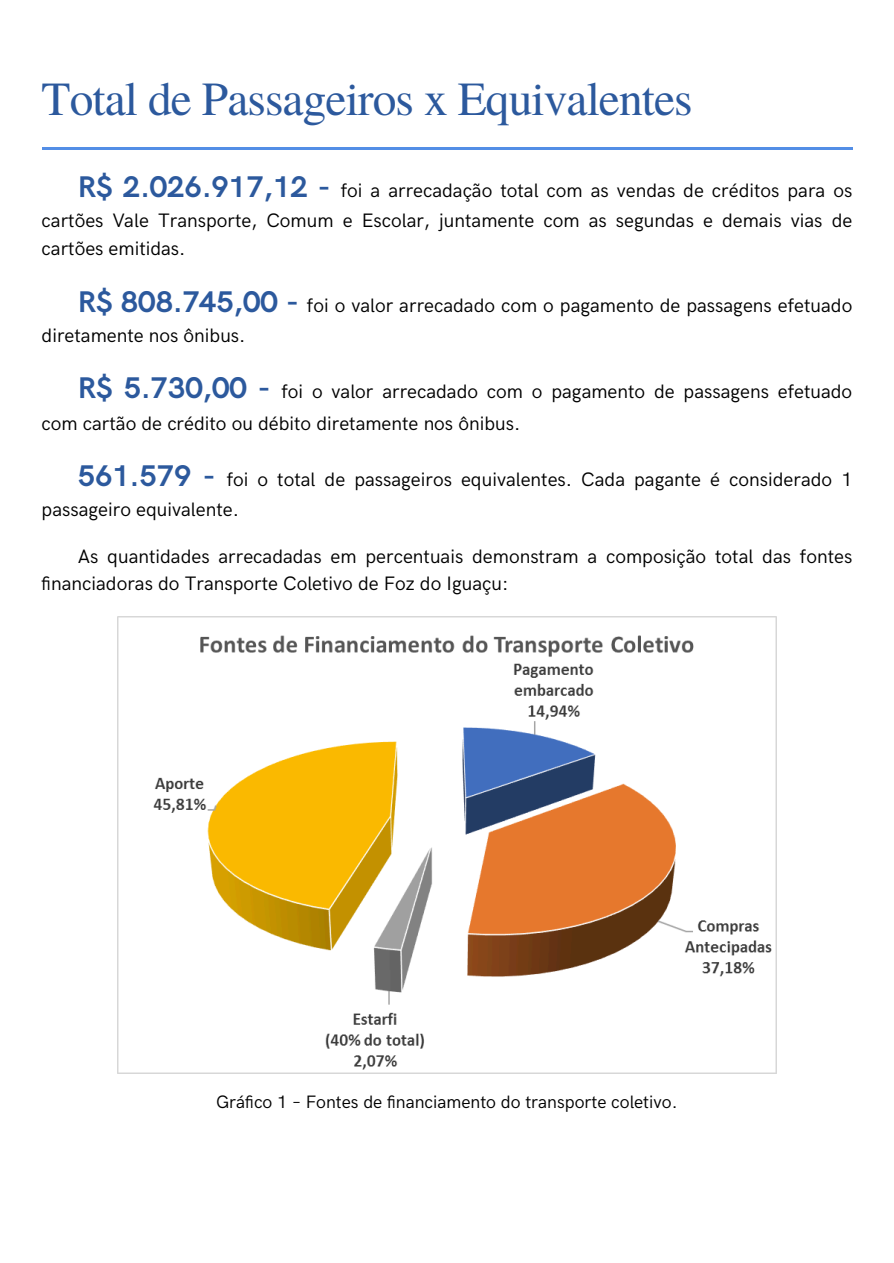
<style>
.page{position:relative;width:894px;height:1263px;background:#fff}
.page>*{position:absolute;margin:0;border:0;box-sizing:border-box;transform-origin:0 0}
.t1{font:47.4px "Te X Gyre Termes";letter-spacing:-.02em;color:#2c599d}
.t2{font:19.5px/30.3px "HK Grotesk";color:#000}
.t3{font:18px "HK Grotesk";color:#000}
.s1{font-weight:700;font-size:30px;color:#2c599d}
</style>
<div class="page">
<hr style="left:42px;top:147px;width:810px;height:3px;background:#538ee6">
<img style="left:117px;top:617px;width:659px;height:456px">
<p class="t1" style="left:42px;top:65px;width:652px">Total de Passageiros x Equivalentes</p>
<p class="t2" style="left:42px;top:176px;width:811px;text-align:right"><span class="s1">R$ 2.026.917,12 -</span> foi a arrecadação total com as vendas de créditos para os cartões Vale Transporte, Comum e Escolar, juntamente com as segundas e demais vias de</p>
<p class="t2" style="left:42px;top:234px;width:145px">cartões emitidas.</p>
<p class="t2" style="left:42px;top:291px;width:811px;text-indent:36px"><span class="s1">R$ 808.745,00 -</span> foi o valor arrecadado com o pagamento de passagens efetuado diretamente nos ônibus.</p>
<p class="t2" style="left:42px;top:377px;width:811px;line-height:31.5px;text-indent:36px"><span class="s1">R$ 5.730,00 -</span> foi o valor arrecadado com o pagamento de passagens efetuado com cartão de crédito ou débito diretamente nos ônibus.</p>
<p class="t2" style="left:42px;top:465px;width:811px;text-indent:36px"><span class="s1">561.579 -</span> foi o total de passageiros equivalentes. Cada pagante é considerado 1 passageiro equivalente.</p>
<p class="t2" style="left:42px;top:543px;width:811px;line-height:27px;text-indent:36px">As quantidades arrecadadas em percentuais demonstram a composição total das fontes fi nanciadoras do Transporte Coletivo de Foz do Iguaçu:</p>
<p class="t3" style="left:216px;top:1092px;width:463px">Gráfico 1 – Fontes de fi nanciamento do transporte coletivo.</p>
</div>
